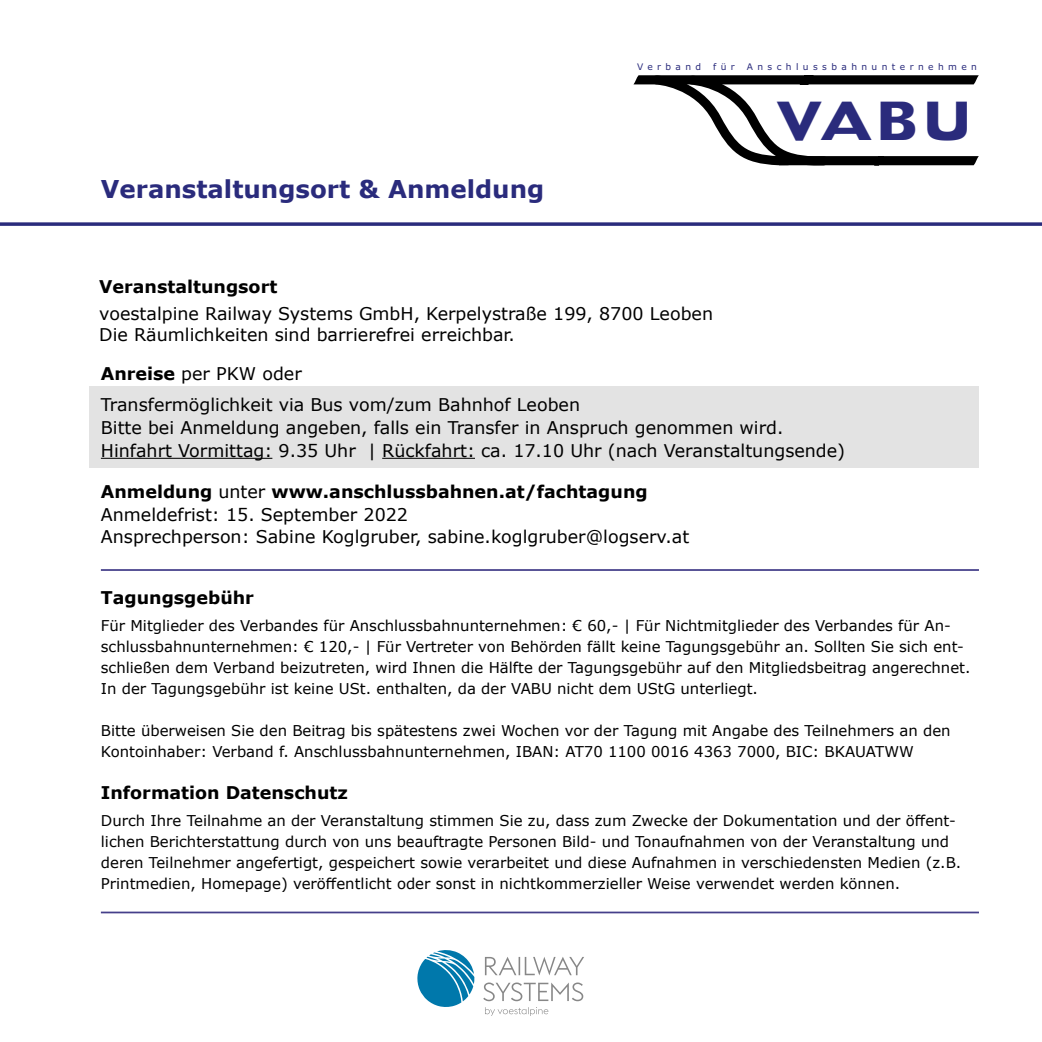
<style>
.page{position:relative;width:1042px;height:1042px;background:#fff}
.page>*{position:absolute;margin:0;border:0;box-sizing:border-box;transform-origin:0 0}
.t1{font:700 48.82px "Doric LT Std";color:#2a2b7c}
.t2{font:700 24.5px "Verdana";color:#2a2b7c}
.t3{font:17.5px/22.8px "Verdana";color:#000}
.t4{font:700 17.5px "Verdana";color:#000}
.t5{font:14.88px/21px "Verdana";color:#000}
.t6{font:9.1px "Verdana";letter-spacing:.485em;color:#2a2b7c}
.s1{font-weight:700}
</style>
<div class="page">
<svg style="left:633px;top:75px;width:346px;height:91px"></svg>
<div style="left:89px;top:386px;width:890px;height:82px;background:#e3e3e3"></div>
<hr style="left:101px;top:458px;width:171px;height:1px;background:#000">
<hr style="left:382px;top:458px;width:93px;height:1px;background:#000">
<hr style="left:101px;top:569px;width:878px;height:2px;background:#453f8a">
<hr style="left:101px;top:911px;width:878px;height:2px;background:#453f8a">
<svg style="left:0;top:222px;width:1042px;height:4px;background:#44448b"></svg>
<svg style="left:417px;top:950px;width:57px;height:57px"></svg>
<svg style="left:483px;top:982px;width:100px;height:19px"></svg>
<svg style="left:485px;top:957px;width:99px;height:18px"></svg>
<svg style="left:485px;top:1007px;width:63px;height:9px"></svg>
<p class="t6" style="left:637px;top:60px;width:66px">Verband</p>
<p class="t6" style="left:713px;top:60px;width:23px">für</p>
<p class="t6" style="left:747px;top:60px;width:232px">Anschlussbahnunternehmen</p>
<h2 class="t2" style="left:101px;top:172px;width:445px">Veranstaltungsort &amp; Anmeldung</h2>
<h1 class="t1" style="left:774px;top:82px;width:202px">VABU</h1>
<p class="t4" style="left:99px;top:275px;width:180px">Veranstaltungsort</p>
<p class="t3" style="left:99px;top:303px;width:615px;line-height:21px">voestalpine Railway Systems GmbH, Kerpelystraße 199, 8700 Leoben<br>Die Räumlichkeiten sind barrierefrei erreichbar.</p>
<p class="t3" style="left:101px;top:357px;width:481px;line-height:31.5px"><span class="s1">Anreise</span> per PKW oder<br>Transfermöglichkeit via Bus vom/zum Bahnhof Leoben</p>
<p class="t3" style="left:101px;top:416px;width:746px">Bitte bei Anmeldung angeben, falls ein Transfer in Anspruch genommen wird.<br>Hinfahrt Vormittag: 9.35 Uhr | Rückfahrt: ca. 17.10 Uhr (nach Veranstaltungsende)</p>
<p class="t3" style="left:101px;top:480px;width:590px"><span class="s1">Anmeldung</span> unter <span class="s1">www.anschlussbahnen.at/fachtagung<br></span>Anmeldefrist: 15. September 2022<br>Ansprechperson: Sabine Koglgruber, sabine.koglgruber@logserv.at</p>
<p class="t4" style="left:101px;top:585px;width:155px">Tagungsgebühr</p>
<p class="t5" style="left:101px;top:614px;width:871px">Für Mitglieder des Verbandes für Anschlussbahnunternehmen: € 60,- | Für Nichtmitglieder des Verbandes für An&shy;schlussbahnunternehmen: € 120,- | Für Vertreter von Behörden fällt keine Tagungsgebühr an. Sollten Sie sich ent&shy;schließen dem Verband beizutreten, wird Ihnen die Hälfte der Tagungsgebühr auf den Mitgliedsbeitrag angerechnet.<br>In der Tagungsgebühr ist keine USt. enthalten, da der VABU nicht dem UStG unterliegt.</p>
<p class="t5" style="left:101px;top:719px;width:851px">Bitte überweisen Sie den Beitrag bis spätestens zwei Wochen vor der Tagung mit Angabe des Teilnehmers an den<br>Kontoinhaber: Verband f. Anschlussbahnunternehmen, IBAN: AT70 1100 0016 4363 7000, BIC: BKAUATWW</p>
<p class="t4" style="left:101px;top:780px;width:249px">Information Datenschutz</p>
<p class="t5" style="left:101px;top:809px;width:862px">Durch Ihre Teilnahme an der Veranstaltung stimmen Sie zu, dass zum Zwecke der Dokumentation und der öffent&shy;lichen Berichterstattung durch von uns beauftragte Personen Bild- und Tonaufnahmen von der Veranstaltung und deren Teilnehmer angefertigt, gespeichert sowie verarbeitet und diese Aufnahmen in verschiedensten Medien (z.B.<br>Printmedien, Homepage) veröffentlicht oder sonst in nichtkommerzieller Weise verwendet werden können.</p>
</div>
